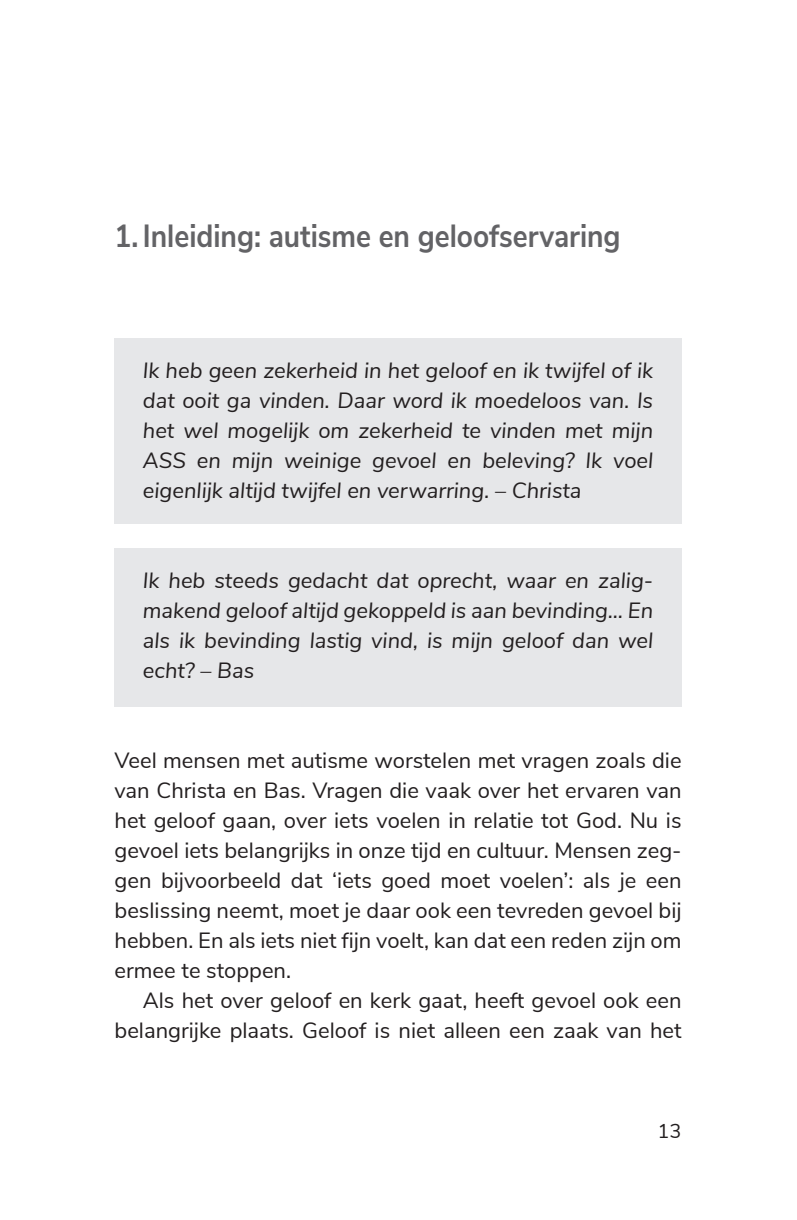
<style>
.page{position:relative;width:797px;height:1220px;background:#fff}
.page>*{position:absolute;margin:0;border:0;box-sizing:border-box;transform-origin:0 0}
.t1{font:700 32px "Nunito Sans";color:#636366;scale:.88 1}
.t2{font:22px/30px "Nunito Sans";color:#231f20;text-align:justify}
.t3{font:italic 22px/30px "Nunito Sans";color:#231f20;text-align:justify}
.t4{font:20px "Nunito Sans";color:#231f20}
</style>
<div class="page">
<div style="left:115px;top:548px;width:566px;height:159px;background:#e6e7e9"></div>
<div style="left:115px;top:338px;width:566px;height:186px;background:#e6e7e9"></div>
<h1 class="t1" style="left:115px;top:212px;width:577px">1. Inleiding: autisme en geloofservaring</h1>
<p class="t3" style="left:143px;top:354px;width:512px">Ik heb geen zekerheid in het geloof en ik twijfel of ik dat ooit ga vinden. Daar word ik moedeloos van. Is het wel mogelijk om zekerheid te vinden met mijn ASS en mijn weinige gevoel en beleving? Ik voel eigenlijk altijd twijfel en verwarring. – Christa</p>
<p class="t3" style="left:143px;top:564px;width:512px">Ik heb steeds gedacht dat oprecht, waar en zalig&shy;makend geloof altijd gekoppeld is aan bevinding... En als ik bevinding lastig vind, is mijn geloof dan wel echt? – Bas</p>
<p class="t2" style="left:115px;top:744px;width:568px">Veel mensen met autisme worstelen met vragen zoals die van Christa en Bas. Vragen die vaak over het ervaren van het geloof gaan, over iets voelen in relatie tot God. Nu is gevoel iets belangrijks in onze tijd en cultuur. Mensen zeg&shy;gen bijvoorbeeld dat ‘iets goed moet voelen’: als je een beslissing neemt, moet je daar ook een tevreden gevoel bij hebben. En als iets niet fijn voelt, kan dat een reden zijn om ermee te stoppen.</p>
<p class="t2" style="left:115px;top:984px;width:568px;text-align:right">Als het over geloof en kerk gaat, heeft gevoel ook een belangrijke plaats. Geloof is niet alleen een zaak van het</p>
<p class="t4" style="left:657px;top:1117px;width:25px">13</p>
</div>
